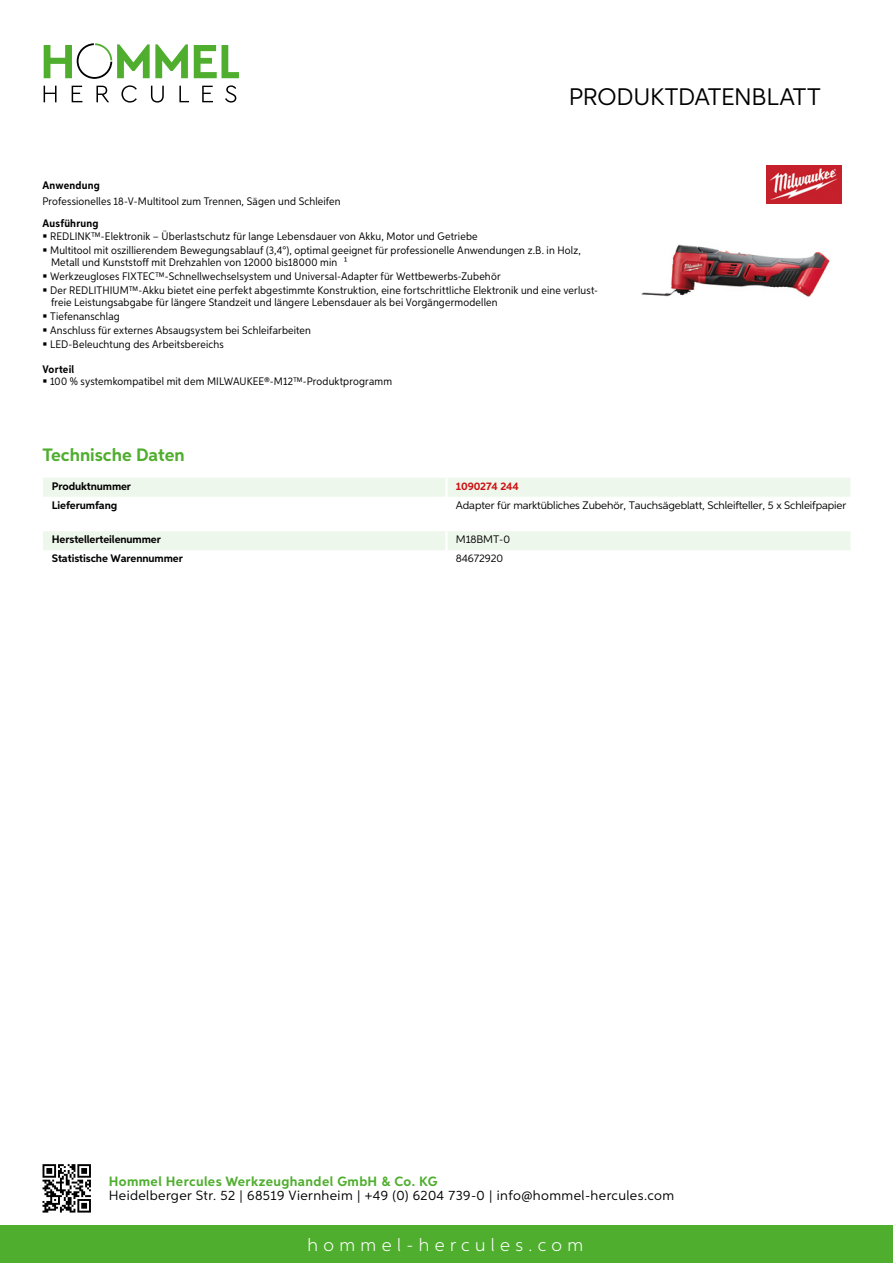
<style>
.page{position:relative;width:893px;height:1263px;background:#fff}
.page>*{position:absolute;margin:0;border:0;box-sizing:border-box;transform-origin:0 0}
.t1{font:24px "Aspira";letter-spacing:-.01em;color:#000}
.t2{font:300 18px "Aspira";letter-spacing:.3em;color:#fff}
.t3{font:700 18px "Aspira";color:#50ae2f}
.t4{font:13.5px "Aspira";letter-spacing:.03em;color:#000}
.t5{font:700 13.5px "Aspira";letter-spacing:.03em;color:#50ae2f}
.t6{font:10.95px/14.1px "Aspira Nar";letter-spacing:.015em;color:#000}
.t7{font:10.95px "Aspira";letter-spacing:-.01em;color:#000}
.t8{font:700 10.95px "Aspira";letter-spacing:-.01em;color:#000}
.t9{font:700 10.95px "Aspira Nar";letter-spacing:.02em;color:#000}
.t10{font:700 10.95px "Aspira";letter-spacing:-.01em;color:#cd1013}
</style>
<div class="page">
<div style="left:0;top:1226px;width:893px;height:37px;background:#50ae2f"></div>
<svg style="left:43px;top:1164px;width:48px;height:48px"></svg>
<svg style="left:194px;top:45px;width:45px;height:33px"></svg>
<svg style="left:44px;top:43px;width:144px;height:36px"></svg>
<svg style="left:44px;top:86px;width:13px;height:16px"></svg>
<svg style="left:72px;top:86px;width:10px;height:16px"></svg>
<svg style="left:96px;top:86px;width:13px;height:16px"></svg>
<svg style="left:121px;top:85px;width:16px;height:18px"></svg>
<svg style="left:151px;top:86px;width:13px;height:17px"></svg>
<svg style="left:179px;top:86px;width:10px;height:16px"></svg>
<svg style="left:202px;top:86px;width:11px;height:16px"></svg>
<svg style="left:225px;top:85px;width:11px;height:18px"></svg>
<div style="left:43px;top:478px;width:807px;height:19px;background:#eef7eb"></div>
<div style="left:43px;top:531px;width:807px;height:19px;background:#eef7eb"></div>
<img style="left:641px;top:244px;width:189px;height:53px">
<img style="left:766px;top:166px;width:76px;height:37px">
<h1 class="t1" style="left:569px;top:82px;width:253px">Produktdatenblatt</h1>
<p class="t9" style="left:43px;top:179px;width:59px">Anwendung</p>
<p class="t6" style="left:43px;top:194px;width:300px">Professionelles 18-V-Multitool zum Trennen, Sägen und Schleifen</p>
<p class="t9" style="left:43px;top:216px;width:58px">Ausführung</p>
<p class="t6" style="left:50px;top:229px;width:532px">REDLINK™-Elektronik – Überlastschutz für lange Lebensdauer von Akku, Motor und Getriebe<br>Multitool mit oszillierendem Bewegungsablauf (3,4°), optimal geeignet für professionelle Anwendungen z.B. in Holz,</p>
<p class="t6" style="left:50px;top:255px;width:549px">Metall und Kunststoff mit Drehzahlen von 12000 bis18000 min⁻¹<br>Werkzeugloses FIXTEC™-Schnellwechselsystem und Universal-Adapter für Wettbewerbs-Zubehör<br>Der REDLITHIUM™-Akku bietet eine perfekt abgestimmte Konstruktion, eine fortschrittliche Elektronik und eine verlust-</p>
<p class="t6" style="left:50px;top:295px;width:449px">freie Leistungsabgabe für längere Standzeit und längere Lebensdauer als bei Vorgängermodellen Tiefenanschlag<br>Anschluss für externes Absaugsystem bei Schleifarbeiten<br>LED-Beleuchtung des Arbeitsbereichs</p>
<p class="t9" style="left:43px;top:362px;width:33px">Vorteil</p>
<p class="t6" style="left:50px;top:374px;width:343px">100 % systemkompatibel mit dem MILWAUKEE®-M12™-Produktprogramm</p>
<h2 class="t3" style="left:43px;top:443px;width:144px">Technische Daten</h2>
<p class="t8" style="left:52px;top:479px;width:81px">Produktnummer</p>
<p class="t10" style="left:456px;top:479px;width:64px">1090274 244</p>
<p class="t8" style="left:52px;top:498px;width:67px">Lieferumfang</p>
<p class="t7" style="left:456px;top:498px;width:392px">Adapter für marktübliches Zubehör, Tauchsägeblatt, Schleifteller, 5 x Schleifpapier</p>
<p class="t8" style="left:52px;top:533px;width:111px">Herstellerteilenummer</p>
<p class="t7" style="left:456px;top:533px;width:56px">M18BMT-0</p>
<p class="t8" style="left:52px;top:552px;width:132px">Statistische Warennummer</p>
<p class="t7" style="left:456px;top:552px;width:49px">84672920</p>
<p class="t5" style="left:109px;top:1172px;width:330px">Hommel Hercules Werkzeughandel GmbH &amp; Co. KG</p>
<p class="t4" style="left:109px;top:1187px;width:567px">Heidelberger Str. 52 | 68519 Viernheim | +49 (0) 6204 739-0 | info@hommel-hercules.com</p>
<h2 class="t2" style="left:307px;top:1234px;width:277px">hommel-hercules.com</h2>
</div>
